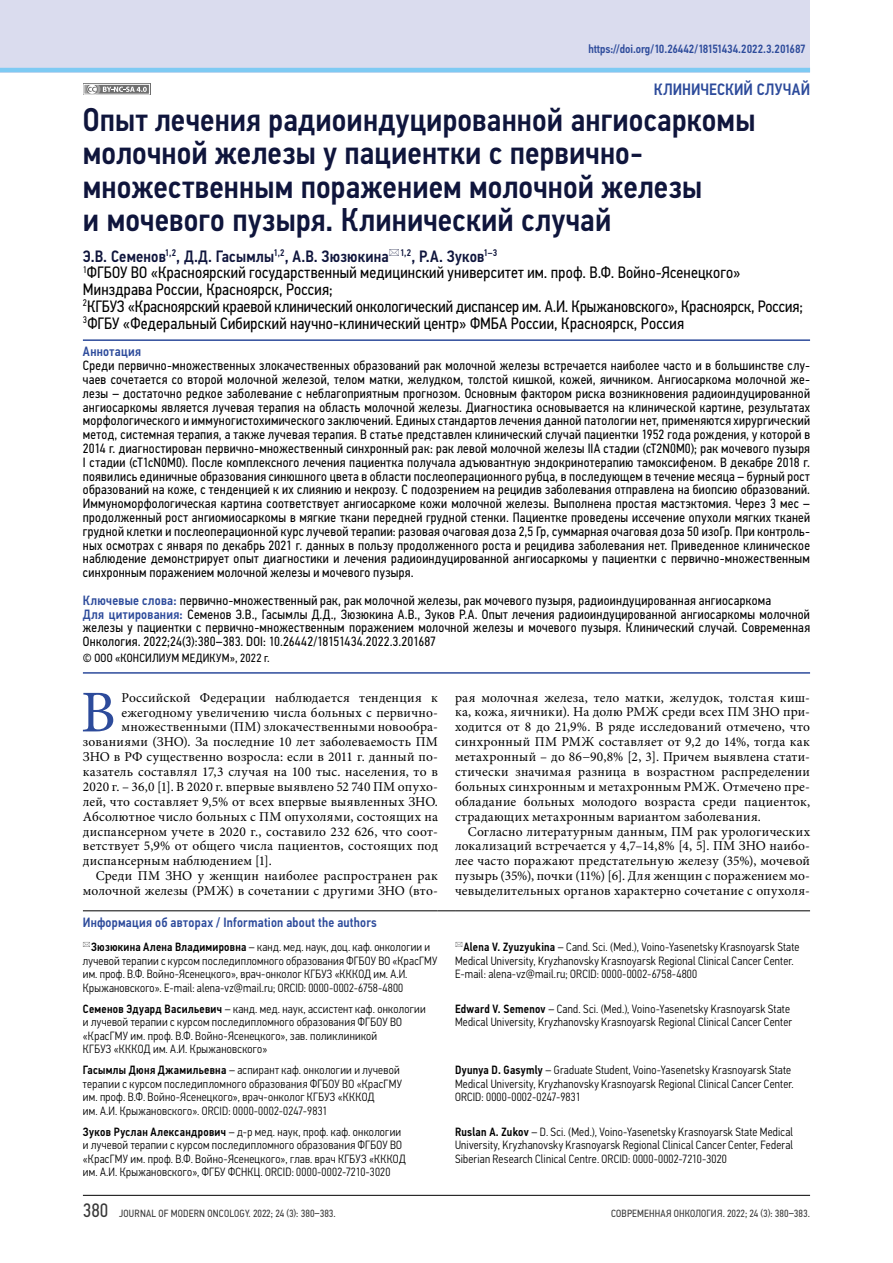
<style>
.page{position:relative;width:893px;height:1263px;background:#fff}
.page>*{position:absolute;margin:0;border:0;box-sizing:border-box;transform-origin:0 0}
.t1{font:59.25px "Minion Pro";color:#2d4b9b}
.t2{font:500 33px/33.3px "Eco Vector Cond";letter-spacing:.005em;color:#0f153c}
.t3{font:16.5px/16.8px "Eco Vector Cond";letter-spacing:.01em;color:#000}
.t4{font:500 16.5px "Eco Vector Cond";letter-spacing:.005em;color:#2d4b9b}
.t5{font:13.5px/13.8px "Eco Vector Cond";letter-spacing:.02em;color:#000;text-align:justify}
.t6{font:13.5px/14.9px "Minion Pro";letter-spacing:.015em;color:#000;text-align:justify}
.t7{font:500 13.5px "Eco Vector Cond";letter-spacing:.02em;color:#2d4b9b}
.t8{font:300 12px/13.5px "Eco Vector Cond";letter-spacing:.02em;color:#000}
.t9{font:500 12px "Eco Vector Cond";color:#2d4b9b}
.t10{font:12px "Eco Vector Cond";letter-spacing:.02em;color:#000}
.t11{font:10.5px "Eco Vector Cond";letter-spacing:.02em;color:#383838}
.s1{font-weight:500;color:#0f153c}
.s2{font-weight:500;color:#2d4b9b}
.s3{font-weight:500}
.s4{font-size:19.5px}
</style>
<div class="page">
<div style="left:0;top:0;width:810px;height:72px;background:#dadcee"></div>
<svg style="left:100px;top:86px;width:48px;height:7px"></svg>
<svg style="left:103px;top:87px;width:44px;height:5px"></svg>
<svg style="left:85px;top:86px;width:3px;height:7px"></svg>
<svg style="left:91px;top:84px;width:10px;height:10px"></svg>
<div style="left:87px;top:84px;width:11px;height:11px;border:1px solid #6f6f6f;border-radius:50%"></div>
<svg style="left:88px;top:87px;width:8px;height:5px"></svg>
<div style="left:83px;top:84px;width:67px;height:11px;border:1px solid #fff"></div>
<hr style="left:0;top:68px;width:810px;height:4px;background:#7ecaf3">
<hr style="left:83px;top:1195px;width:727px;height:1px;background:#000">
<hr style="left:83px;top:339px;width:727px;height:2px;background:#2d4b9b">
<hr style="left:83px;top:672px;width:727px;height:2px;background:#2d4b9b">
<hr style="left:83px;top:910px;width:354px;height:1px;background:#000">
<svg style="left:437px;top:910px;width:18px;height:1px"></svg>
<hr style="left:455px;top:910px;width:355px;height:1px;background:#000">
<p class="t9" style="left:588px;top:42px;width:219px">https://doi.org/10.26442/18151434.2022.3.201687</p>
<p class="t4" style="left:654px;top:80px;width:158px">КЛИНИЧЕСКИЙ СЛУЧАЙ</p>
<h2 class="t2" style="left:83px;top:103px;width:674px">Опыт лечения радиоиндуцированной ангиосаркомы молочной железы у пациентки с первично&shy;множественным поражением молочной железы<br>и мочевого пузыря. Клинический случай</h2>
<p class="t3" style="left:83px;top:248px;width:721px"><span class="s1">Э.В. Семенов</span><sup>1,2</sup><span class="s1">, Д.Д. Гасымлы</span><sup>1,2</sup><span class="s1">, А.В. Зюзюкина</span> <sup>1,2</sup><span class="s1">, Р.А. Зуков</span><sup>1–3<br></sup><sup>1</sup>ФГБОУ ВО «Красноярский государственный медицинский университет им. проф. В.Ф. Войно-Ясенецкого» Минздрава России, Красноярск, Россия;<br><sup>2</sup>КГБУЗ «Красноярский краевой клинический онкологический диспансер им. А.И. Крыжановского», Красноярск, Россия; <sup>3</sup>ФГБУ «Федеральный Сибирский научно-клинический центр» ФМБА России, Красноярск, Россия</p>
<p class="t7" style="left:83px;top:344px;width:60px">Аннотация</p>
<p class="t5" style="left:83px;top:359px;width:729px">Среди первично-множественных злокачественных образований рак молочной железы встречается наиболее часто и в большинстве слу&shy;чаев сочетается со второй молочной железой, телом матки, желудком, толстой кишкой, кожей, яичником. Ангиосаркома молочной же&shy;лезы – достаточно редкое заболевание с неблагоприятным прогнозом. Основным фактором риска возникновения радиоиндуцированной ангиосаркомы является лучевая терапия на область молочной железы. Диагностика основывается на клинической картине, результатах морфологического и иммуногистохимического заключений. Единых стандартов лечения данной патологии нет, применяются хирургический метод, системная терапия, а также лучевая терапия. В статье представлен клинический случай пациентки 1952 года рождения, у которой в 2014 г. диагностирован первично-множественный синхронный рак: рак левой молочной железы IIA стадии (сT2N0M0); рак мочевого пузыря I стадии (сT1сN0M0). После комплексного лечения пациентка получала адъювантную эндокринотерапию тамоксифеном. В декабре 2018 г. появились единичные образования синюшного цвета в области послеоперационного рубца, в последующем в течение месяца – бурный рост образований на коже, с тенденцией к их слиянию и некрозу. С подозрением на рецидив заболевания отправлена на биопсию образований.<br>Иммуноморфологическая картина соответствует ангиосаркоме кожи молочной железы. Выполнена простая мастэктомия. Через 3 мес – продолженный рост ангиомиосаркомы в мягкие ткани передней грудной стенки. Пациентке проведены иссечение опухоли мягких тканей грудной клетки и послеоперационной курс лучевой терапии: разовая очаговая доза 2,5 Гр, суммарная очаговая доза 50 изоГр. При контроль&shy;ных осмотрах с января по декабрь 2021 г. данных в пользу продолженного роста и рецидива заболевания нет. Приведенное клиническое наблюдение демонстрирует опыт диагностики и лечения радиоиндуцированной ангиосаркомы у пациентки с первично-множественным синхронным поражением молочной железы и мочевого пузыря.</p>
<p class="t5" style="left:83px;top:593px;width:729px;text-align:left"><span class="s2">Ключевые слова:</span> первично-множественный рак, рак молочной железы, рак мочевого пузыря, радиоиндуцированная ангиосаркома<br><span class="s2">Для цитирования:</span> Семенов Э.В., Гасымлы Д.Д., Зюзюкина А.В., Зуков Р.А. Опыт лечения радиоиндуцированной ангиосаркомы молочной железы у пациентки с первично-множественным поражением молочной железы и мочевого пузыря. Клинический случай. Современная Онкология. 2022;24(3):380–383. DOI: 10.26442/18151434.2022.3.201687</p>
<p class="t10" style="left:83px;top:650px;width:188px">© ООО «КОНСИЛИУМ МЕДИКУМ», 2022 г.</p>
<h1 class="t1" style="left:81px;top:677px;width:36px">В</h1>
<p class="t6" style="left:122px;top:690px;width:318px">Российской Федерации наблюдается тенденция к</p>
<p class="t6" style="left:122px;top:705px;width:318px">ежегодному увеличению числа больных с первично-</p>
<p class="t6" style="left:122px;top:720px;width:318px">множественными (ПМ) злокачественными новообра-</p>
<p class="t6" style="left:83px;top:735px;width:357px">зованиями (ЗНО). За последние 10 лет заболеваемость ПМ</p>
<p class="t6" style="left:83px;top:750px;width:357px">ЗНО в РФ существенно возросла: если в 2011 г. данный по-</p>
<p class="t6" style="left:83px;top:765px;width:357px">казатель составлял 17,3 случая на 100 тыс. населения, то в</p>
<p class="t6" style="left:83px;top:780px;width:357px">2020 г. – 36,0 [1]. В 2020 г. впервые выявлено 52 740 ПМ опухо-</p>
<p class="t6" style="left:83px;top:795px;width:357px">лей, что составляет 9,5% от всех впервые выявленных ЗНО.</p>
<p class="t6" style="left:83px;top:809px;width:357px">Абсолютное число больных с ПМ опухолями, состоящих на</p>
<p class="t6" style="left:83px;top:824px;width:357px">диспансерном учете в 2020 г., составило 232 626, что соот-</p>
<p class="t6" style="left:83px;top:839px;width:357px">ветствует 5,9% от общего числа пациентов, состоящих под</p>
<p class="t6" style="left:83px;top:854px;width:190px">диспансерным наблюдением [1].</p>
<p class="t6" style="left:96px;top:869px;width:344px">Среди ПМ ЗНО у женщин наиболее распространен рак</p>
<p class="t6" style="left:83px;top:884px;width:357px">молочной железы (РМЖ) в сочетании с другими ЗНО (вто-</p>
<p class="t6" style="left:455px;top:690px;width:357px">рая молочная железа, тело матки, желудок, толстая киш&shy;ка, кожа, яичники). На долю РМЖ среди всех ПМ ЗНО при&shy;ходится от 8 до 21,9%. В ряде исследований отмечено, что синхронный ПМ РМЖ составляет от 9,2 до 14%, тогда как метахронный – до 86−90,8% [2, 3]. Причем выявлена стати&shy;стически значимая разница в возрастном распределении больных синхронным и метахронным РМЖ. Отмечено пре&shy;обладание больных молодого возраста среди пациенток, страдающих метахронным вариантом заболевания.</p>
<p class="t6" style="left:455px;top:824px;width:357px;text-indent:13px">Согласно литературным данным, ПМ рак урологических локализаций встречается у 4,7–14,8% [4, 5]. ПМ ЗНО наибо&shy;лее часто поражают предстательную железу (35%), мочевой пузырь (35%), почки (11%) [6]. Для женщин с поражением мо&shy;чевыделительных органов характерно сочетание с опухоля-</p>
<p class="t7" style="left:83px;top:914px;width:295px">Информация об авторах / Information about the authors</p>
<p class="t8" style="left:83px;top:940px;width:356px;text-indent:8px"><span class="s3">Зюзюкина Алена Владимировна</span> – канд. мед. наук, доц. каф. онкологии и лучевой терапии с курсом последипломного образования ФГБОУ ВО «КрасГМУ им. проф. В.Ф. Войно-Ясенецкого», врач-онколог КГБУЗ «КККОД им. А.И.<br>Крыжановского». E-mail: alena-vz@mail.ru; ORCID: 0000-0002-6758-4800</p>
<p class="t8" style="left:455px;top:940px;width:346px;text-indent:8px"><span class="s3">Alena V. Zyuzyukina</span> – Cand. Sci. (Med.), Voino-Yasenetsky Krasnoyarsk State<br>Medical University, Kryzhanovsky Krasnoyarsk Regional Clinical Cancer Center.<br>E-mail: alena-vz@mail.ru; ORCID: 0000-0002-6758-4800</p>
<p class="t8" style="left:83px;top:1002px;width:344px"><span class="s3">Семенов Эдуард Васильевич</span> – канд. мед. наук, ассистент каф. онкологии и лучевой терапии с курсом последипломного образования ФГБОУ ВО «КрасГМУ им. проф. В.Ф. Войно-Ясенецкого», зав. поликлиникой<br>КГБУЗ «КККОД им. А.И. Крыжановского»</p>
<p class="t8" style="left:455px;top:1002px;width:338px"><span class="s3">Edward V. Semenov</span> – Cand. Sci. (Med.), Voino-Yasenetsky Krasnoyarsk State<br>Medical University, Kryzhanovsky Krasnoyarsk Regional Clinical Cancer Center</p>
<p class="t8" style="left:83px;top:1063px;width:321px"><span class="s3">Гасымлы Дюня Джамильевна</span> – аспирант каф. онкологии и лучевой терапии с курсом последипломного образования ФГБОУ ВО «КрасГМУ им. проф. В.Ф. Войно-Ясенецкого», врач-онколог КГБУЗ «КККОД<br>им. А.И. Крыжановского». ORCID: 0000-0002-0247-9831</p>
<p class="t8" style="left:455px;top:1063px;width:340px"><span class="s3">Dyunya D. Gasymly</span> – Graduate Student, Voino-Yasenetsky Krasnoyarsk State<br>Medical University, Kryzhanovsky Krasnoyarsk Regional Clinical Cancer Center.<br>ORCID: 0000-0002-0247-9831</p>
<p class="t8" style="left:83px;top:1125px;width:324px"><span class="s3">Зуков Руслан Александрович</span> – д-р мед. наук, проф. каф. онкологии и лучевой терапии с курсом последипломного образования ФГБОУ ВО «КрасГМУ им. проф. В.Ф. Войно-Ясенецкого», глав. врач КГБУЗ «КККОД им. А.И. Крыжановского», ФГБУ ФСНКЦ. ORCID: 0000-0002-7210-3020</p>
<p class="t8" style="left:455px;top:1125px;width:340px;text-align:justify"><span class="s3">Ruslan A. Zukov</span> – D. Sci. (Med.), Voino-Yasenetsky Krasnoyarsk State Medical University, Kryzhanovsky Krasnoyarsk Regional Clinical Cancer Center, Federal Siberian Research Clinical Centre. ORCID: 0000-0002-7210-3020</p>
<p class="t11" style="left:83px;top:1208px;width:254px"><span class="s4">380</span> JOURNAL OF MODERN ONCOLOGY. 2022; 24 (3): 380–383.</p>
<p class="t11" style="left:611px;top:1208px;width:200px">СОВРЕМЕННАЯ ОНКОЛОГИЯ. 2022; 24 (3): 380–383.</p>
</div>
